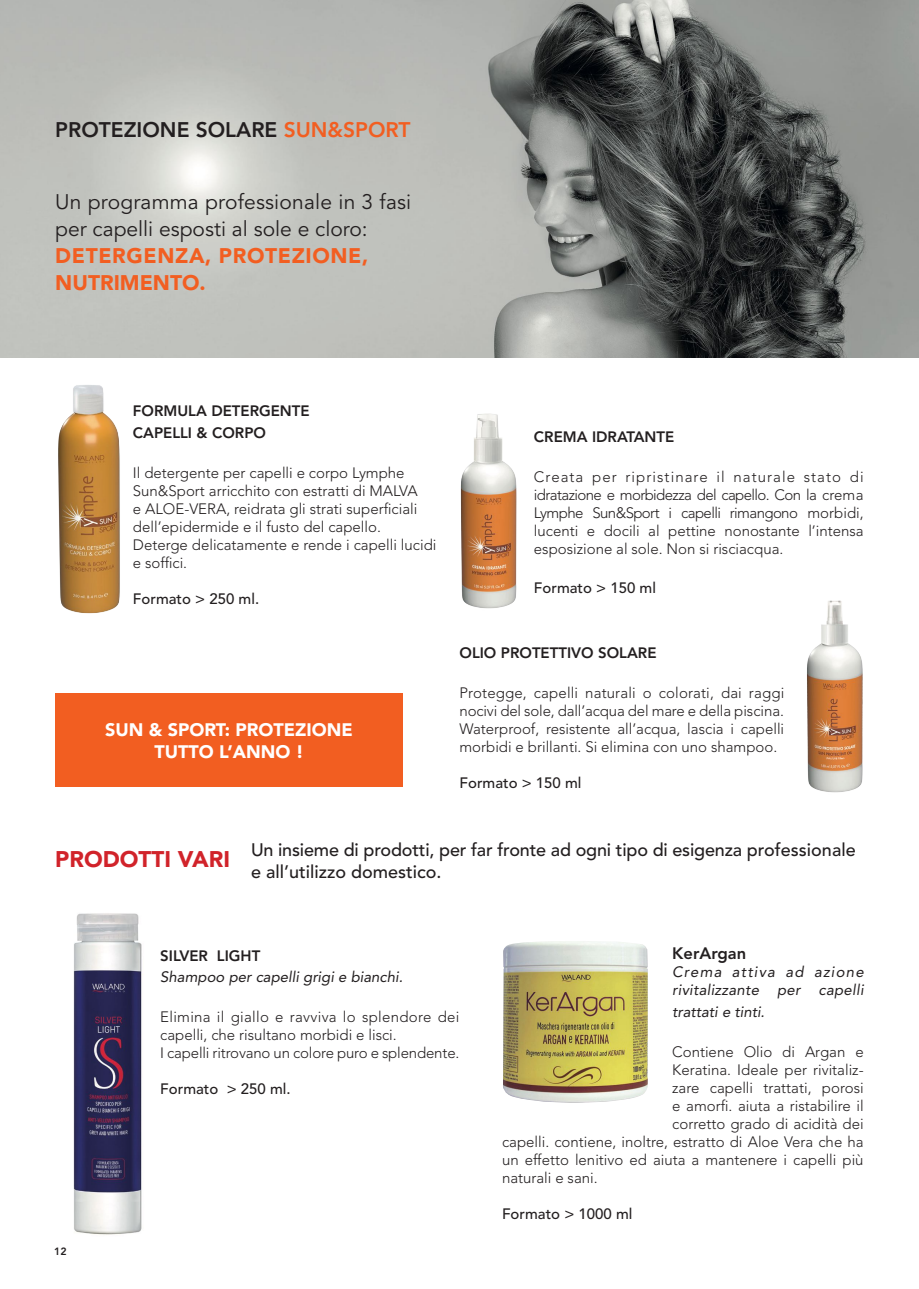
<style>
.page{position:relative;width:919px;height:1289px;background:#fff}
.page>*{position:absolute;margin:0;border:0;box-sizing:border-box;transform-origin:0 0}
.t1{font:900 22.5px "Avenir LT Std";color:#d1232a}
.t2{font:21px/27px "Avenir LT Std";color:#231f20}
.t3{font:900 21px/27px "Avenir LT Std";letter-spacing:.03em;color:#f25e21}
.t4{font:800 21px "Avenir LT Std";color:#231f20}
.t5{font:500 18px/21.6px "Avenir LT Std";letter-spacing:-.01em;color:#231f20}
.t6{font:900 18px/21.6px "Avenir LT Std";color:#fff;text-align:center}
.t7{font:800 16.5px "Avenir LT Std";color:#231f20}
.t8{font:300 15px/18px "Avenir LT Std";color:#231f20}
.t9{font:800 15px/21.6px "Avenir LT Std";color:#231f20}
.t10{font:500 15px "Avenir LT Std";color:#231f20}
.t11{font:italic 15px "Avenir LT Std";color:#231f20}
.t12{font:italic 15px/18px "Avenir LT Std";letter-spacing:.02em;color:#231f20}
.t13{font:800 10.5px "Avenir LT Std";color:#231f20}
.s1{color:#f25e21}
</style>
<div class="page">
<div style="left:55px;top:693px;width:348px;height:93px;background:#f25e21"></div>
<img style="left:0;top:0;width:918px;height:357px">
<img style="left:58px;top:385px;width:62px;height:229px">
<img style="left:460px;top:413px;width:57px;height:196px">
<img style="left:807px;top:600px;width:56px;height:193px">
<img style="left:73px;top:913px;width:70px;height:322px">
<img style="left:503px;top:941px;width:144px;height:162px">
<h2 class="t4" style="left:55px;top:117px;width:357px">PROTEZIONE SOLARE <span class="s1">SUN&amp;SPORT</span></h2>
<h2 class="t2" style="left:55px;top:188px;width:357px">Un programma professionale in 3 fasi per capelli esposti al sole e cloro:</h2>
<h2 class="t3" style="left:55px;top:242px;width:314px">DETERGENZA, PROTEZIONE,<br>NUTRIMENTO.</h2>
<p class="t9" style="left:133px;top:400px;width:178px">FORMULA DETERGENTE<br>CAPELLI &amp; CORPO</p>
<p class="t8" style="left:133px;top:463px;width:305px">Il detergente per capelli e corpo Lymphe Sun&amp;Sport arricchito con estratti di MALVA<br>e ALOE-VERA, reidrata gli strati superficiali dell’epidermide e il fusto del capello.<br>Deterge delicatamente e rende i capelli lucidi e soffici.</p>
<p class="t10" style="left:133px;top:589px;width:128px">Formato &gt; 250 ml.</p>
<p class="t6" style="left:105px;top:719px;width:249px">SUN &amp; SPORT: PROTEZIONE<br>TUTTO L’ANNO !</p>
<p class="t9" style="left:534px;top:426px;width:142px">CREMA IDRATANTE</p>
<p class="t8" style="left:534px;top:467px;width:331px;text-align:justify">Creata per ripristinare il naturale stato di idratazione e morbidezza del capello. Con la crema Lymphe Sun&amp;Sport i capelli rimangono morbidi, lucenti e docili al pettine nonostante l’intensa esposizione al sole. Non si risciacqua.</p>
<p class="t10" style="left:534px;top:579px;width:123px">Formato &gt; 150 ml</p>
<p class="t9" style="left:459px;top:642px;width:198px">OLIO PROTETTIVO SOLARE</p>
<p class="t8" style="left:459px;top:683px;width:326px;text-align:justify">Protegge, capelli naturali o colorati, dai raggi nocivi del sole, dall’acqua del mare e della piscina.<br>Waterproof, resistente all’acqua, lascia i capelli morbidi e brillanti. Si elimina con uno shampoo.</p>
<p class="t10" style="left:459px;top:774px;width:123px">Formato &gt; 150 ml</p>
<h1 class="t1" style="left:55px;top:845px;width:176px">PRODOTTI VARI</h1>
<p class="t5" style="left:251px;top:839px;width:606px">Un insieme di prodotti, per far fronte ad ogni tipo di esigenza professionale e all’utilizzo domestico.</p>
<p class="t13" style="left:54px;top:1244px;width:14px">12</p>
<p class="t9" style="left:160px;top:944px;width:102px">SILVER LIGHT</p>
<p class="t11" style="left:160px;top:968px;width:244px">Shampoo per capelli grigi e bianchi.</p>
<p class="t8" style="left:160px;top:1007px;width:301px">Elimina il giallo e ravviva lo splendore dei capelli, che risultano morbidi e lisci.<br>I capelli ritrovano un colore puro e splendente.</p>
<p class="t10" style="left:160px;top:1079px;width:132px">Formato &gt; 250 ml.</p>
<p class="t7" style="left:672px;top:943px;width:75px">KerArgan</p>
<p class="t12" style="left:672px;top:963px;width:193px">Crema attiva ad azione rivitalizzante per capelli</p>
<p class="t11" style="left:672px;top:1003px;width:94px">trattati e tinti.</p>
<p class="t8" style="left:672px;top:1042px;width:193px">Contiene Olio di Argan e</p>
<p class="t8" style="left:672px;top:1060px;width:193px">Keratina. Ideale per rivitaliz-</p>
<p class="t8" style="left:672px;top:1078px;width:193px">zare capelli trattati, porosi</p>
<p class="t8" style="left:672px;top:1096px;width:193px">e amorfi. aiuta a ristabilire il</p>
<p class="t8" style="left:672px;top:1114px;width:193px">corretto grado di acidità dei</p>
<p class="t8" style="left:502px;top:1132px;width:363px">capelli. contiene, inoltre, estratto di Aloe Vera che ha</p>
<p class="t8" style="left:502px;top:1150px;width:363px">un effetto lenitivo ed aiuta a mantenere i capelli più</p>
<p class="t8" style="left:502px;top:1168px;width:97px">naturali e sani.</p>
<p class="t10" style="left:502px;top:1204px;width:132px">Formato &gt; 1000 ml</p>
</div>
